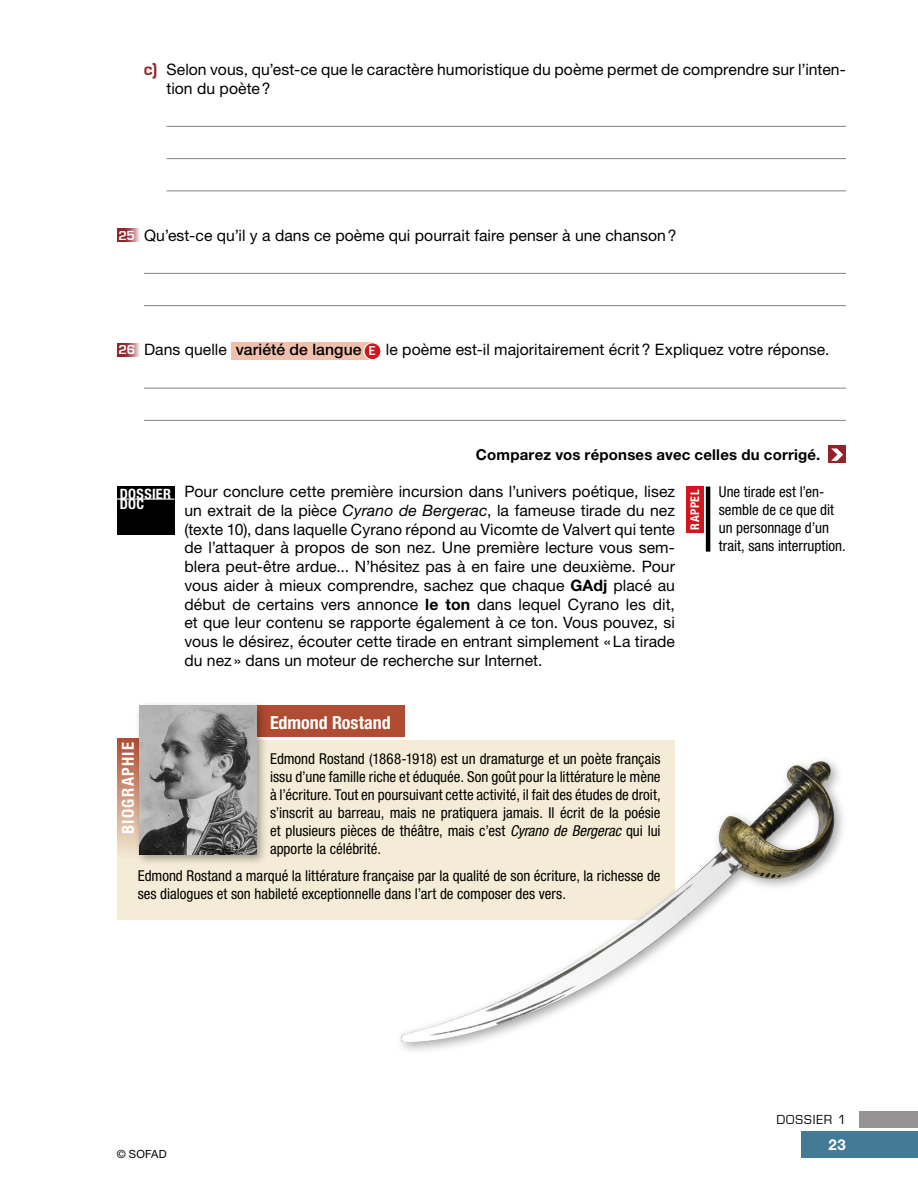
<style>
.page{position:relative;width:918px;height:1188px;background:#fff}
.page>*{position:absolute;margin:0;border:0;box-sizing:border-box;transform-origin:0 0}
.t1{font:700 condensed 18px "Helvetica Neue LT Std";color:#fff}
.t2{font:700 condensed 16.5px "Helvetica Neue LT Std";letter-spacing:.075em;color:#fff}
.t3{font:15.75px/18.8px "Helvetica Neue LT Std";letter-spacing:.005em;color:#000}
.t4{font:condensed 15px/18px "Helvetica Neue LT Std";color:#000}
.t5{font:700 15px "Helvetica Neue LT Std";letter-spacing:.015em;color:#000}
.t6{font:700 15px "Helvetica Neue LT Std";color:#fff}
.t7{font:700 condensed 14.25px/10.5px "Helvetica Neue LT Std";letter-spacing:.015em;color:#fff}
.t8{font:13.5px "Eurostile";letter-spacing:.075em;color:#000}
.t9{font:700 condensed 12px "Helvetica Neue LT Std";letter-spacing:.04em;color:#fff}
.t10{font:11.25px "Helvetica Neue LT Std";letter-spacing:.015em;color:#000}
.s1{font-family:"Eurostile";font-weight:700;font-size:18px;color:#912428}
.s2{font-family:"Eurostile";font-weight:700;font-size:13.5px;color:#fff}
.s3{font-weight:500}
.s4{font-family:"ITC Franklin Gothic Std";font-weight:500;font-size:13.2px;color:#fff}
.s5{font-style:italic}
.s6{font-weight:700}
</style>
<div class="page">
<hr style="left:166px;top:126px;width:680px;height:1px;background:#808285">
<hr style="left:166px;top:158px;width:680px;height:1px;background:#808285">
<hr style="left:166px;top:190px;width:680px;height:1px;background:#808285">
<hr style="left:144px;top:273px;width:702px;height:1px;background:#808285">
<hr style="left:144px;top:305px;width:702px;height:1px;background:#808285">
<hr style="left:144px;top:388px;width:702px;height:1px;background:#808285">
<hr style="left:144px;top:420px;width:702px;height:1px;background:#808285">
<svg style="left:117px;top:229px;width:23px;height:13px"></svg>
<svg style="left:117px;top:343px;width:23px;height:13px"></svg>
<div style="left:231px;top:343px;width:142px;height:17px;background:#f1c0ad"></div>
<div style="left:364px;top:343px;width:17px;height:17px;background:#ce171e;border-radius:50%"></div>
<div style="left:364px;top:342px;width:17px;height:18px;border:1px solid #fff;border-radius:50%"></div>
<div style="left:828px;top:445px;width:18px;height:18px;background:#912428"></div>
<svg style="left:831px;top:448px;width:12px;height:13px"></svg>
<div style="left:117px;top:486px;width:57px;height:49px;background:#000"></div>
<hr style="left:117px;top:499px;width:57px;height:1px;background:#fff">
<div style="left:686px;top:487px;width:17px;height:46px;background:#ce171e"></div>
<hr style="left:706px;top:487px;width:4px;height:65px;background:#000">
<div style="left:117px;top:740px;width:558px;height:180px;background:#f4ecd6"></div>
<div style="left:152px;top:706px;width:253px;height:31px;background:#b04c31"></div>
<div style="left:117px;top:738px;width:22px;height:121px;background:linear-gradient(to bottom,#b04c32,#f3ebd5)"></div>
<div style="left:134px;top:700px;width:134px;height:167px;background:#000;opacity:.35"></div>
<img style="left:139px;top:706px;width:117px;height:149px">
<div style="left:395px;top:754px;width:453px;height:301px;background:#000;opacity:.35"></div>
<img style="left:401px;top:761px;width:434px;height:281px">
<div style="left:860px;top:1111px;width:58px;height:17px;background:#949292"></div>
<div style="left:801px;top:1131px;width:117px;height:27px;background:#437a96"></div>
<p class="t3" style="left:166px;top:60px;width:681px;text-indent:-23px"><span class="s1">c)</span> Selon vous, qu’est-ce que le caractère humoristique du poème permet de comprendre sur l’inten&shy;tion du poète?</p>
<p class="t3" style="left:118px;top:226px;width:560px"><span class="s2">25</span> Qu’est-ce qu’il y a dans ce poème qui pourrait faire penser à une chanson?</p>
<p class="t3" style="left:118px;top:340px;width:713px"><span class="s2">26</span> Dans quelle <span class="s3">variété de langue</span> <span class="s4">E</span> le poème est-il majoritairement écrit? Expliquez votre réponse.</p>
<p class="t5" style="left:476px;top:446px;width:346px">Comparez vos réponses avec celles du corrigé.</p>
<p class="t7" style="left:120px;top:488px;width:53px">DOSSIER<br>DOC</p>
<p class="t3" style="left:184px;top:482px;width:492px;text-align:justify">Pour conclure cette première incursion dans l’univers poétique, lisez un extrait de la pièce <span class="s5">Cyrano de Bergerac</span>, la fameuse tirade du nez (texte 10), dans laquelle Cyrano répond au Vicomte de Valvert qui tente de l’attaquer à propos de son nez. Une première lecture vous sem&shy;blera peut-être ardue... N’hésitez pas à en faire une deuxième. Pour vous aider à mieux comprendre, sachez que chaque <span class="s6">GAdj</span> placé au début de certains vers annonce <span class="s6">le ton</span> dans lequel Cyrano les dit, et que leur contenu se rapporte également à ce ton. Vous pouvez, si vous le désirez, écouter cette tirade en entrant simplement «La tirade du nez » dans un moteur de recherche sur Internet.</p>
<p class="t4" style="left:719px;top:483px;width:128px">Une tirade est l’en&shy;semble de ce que dit un personnage d’un trait, sans interruption.</p>
<p class="t9" style="left:688px;top:530px;width:41px;rotate:-90deg">RAPPEL</p>
<p class="t1" style="left:270px;top:712px;width:122px">Edmond Rostand</p>
<p class="t2" style="left:118px;top:834px;width:93px;rotate:-90deg">BIOGRAPHIE</p>
<p class="t4" style="left:270px;top:750px;width:392px;text-align:justify">Edmond Rostand (1868-1918) est un dramaturge et un poète français issu d’une famille riche et éduquée. Son goût pour la littérature le mène à l’écriture. Tout en poursuivant cette activité, il fait des études de droit, s’inscrit au barreau, mais ne pratiquera jamais. Il écrit de la poésie et plusieurs pièces de théâtre, mais c’est <span class="s5">Cyrano de Bergerac</span> qui lui apporte la célébrité.</p>
<p class="t4" style="left:138px;top:867px;width:524px">Edmond Rostand a marqué la littérature française par la qualité de son écriture, la richesse de ses dialogues et son habileté exceptionnelle dans l’art de composer des vers.</p>
<p class="t10" style="left:117px;top:1147px;width:51px">© SOFAD</p>
<p class="t8" style="left:776px;top:1112px;width:71px">DOSSIER 1</p>
<p class="t6" style="left:829px;top:1135px;width:19px">23</p>
</div>
